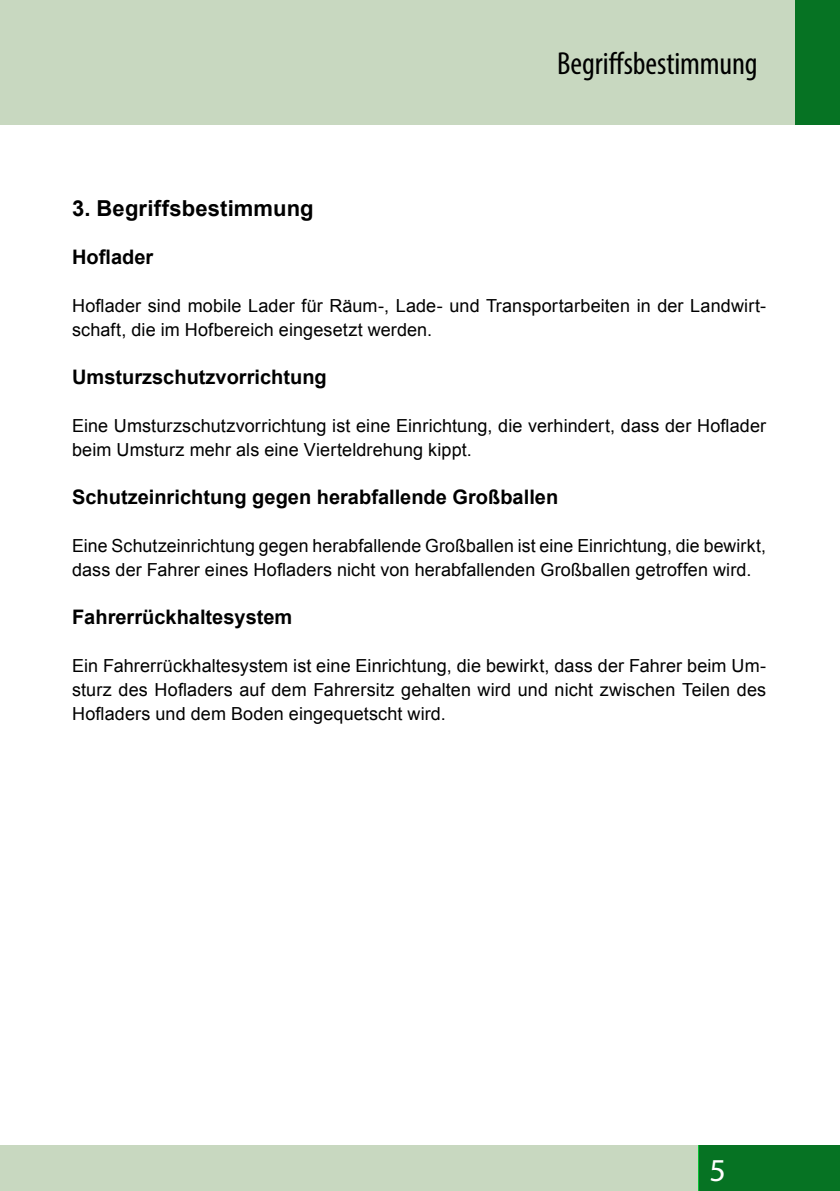
<style>
.page{position:relative;width:840px;height:1191px;background:#fff}
.page>*{position:absolute;margin:0;border:0;box-sizing:border-box;transform-origin:0 0}
.t1{font:condensed 32px "Myriad Pro";letter-spacing:-.005em;color:#000}
.t2{font:32px "Myriad Pro";color:#fff}
.t3{font:700 22px "Arial";letter-spacing:.005em;color:#000}
.t4{font:700 20px "Arial";color:#000}
.t5{font:18px/24px "Arial";letter-spacing:.005em;color:#000}
</style>
<div class="page">
<div style="left:697px;top:1145px;width:142px;height:46px;background:#067323"></div>
<div style="left:794px;top:0;width:45px;height:125px;background:#067323"></div>
<div style="left:0;top:0;width:794px;height:125px;background:#c8d8c0"></div>
<div style="left:0;top:1145px;width:697px;height:46px;background:#c8d8c0"></div>
<h1 class="t1" style="left:557px;top:44px;width:202px">Begriffsbestimmung</h1>
<p class="t3" style="left:72px;top:194px;width:243px">3. Begriffsbestimmung</p>
<p class="t4" style="left:72px;top:244px;width:83px">Hoflader</p>
<p class="t5" style="left:72px;top:294px;width:695px">Hoflader sind mobile Lader für Räum-, Lade- und Transportarbeiten in der Landwirt&shy;schaft, die im Hofbereich eingesetzt werden.</p>
<p class="t4" style="left:72px;top:364px;width:256px">Umsturzschutzvorrichtung</p>
<p class="t5" style="left:72px;top:414px;width:695px">Eine Umsturzschutzvorrichtung ist eine Einrichtung, die verhindert, dass der Hoflader beim Umsturz mehr als eine Vierteldrehung kippt.</p>
<p class="t4" style="left:72px;top:484px;width:487px">Schutzeinrichtung gegen herabfallende Großballen</p>
<p class="t5" style="left:72px;top:534px;width:695px">Eine Schutzeinrichtung gegen herabfallende Großballen ist eine Einrichtung, die bewirkt, dass der Fahrer eines Hofladers nicht von herabfallenden Großballen getroffen wird.</p>
<p class="t4" style="left:72px;top:604px;width:222px">Fahrerrückhaltesystem</p>
<p class="t5" style="left:72px;top:654px;width:695px;text-align:justify">Ein Fahrerrückhaltesystem ist eine Einrichtung, die bewirkt, dass der Fahrer beim Um&shy;sturz des Hofladers auf dem Fahrersitz gehalten wird und nicht zwischen Teilen des Hofladers und dem Boden eingequetscht wird.</p>
<h1 class="t2" style="left:709px;top:1150px;width:18px">5</h1>
</div>
